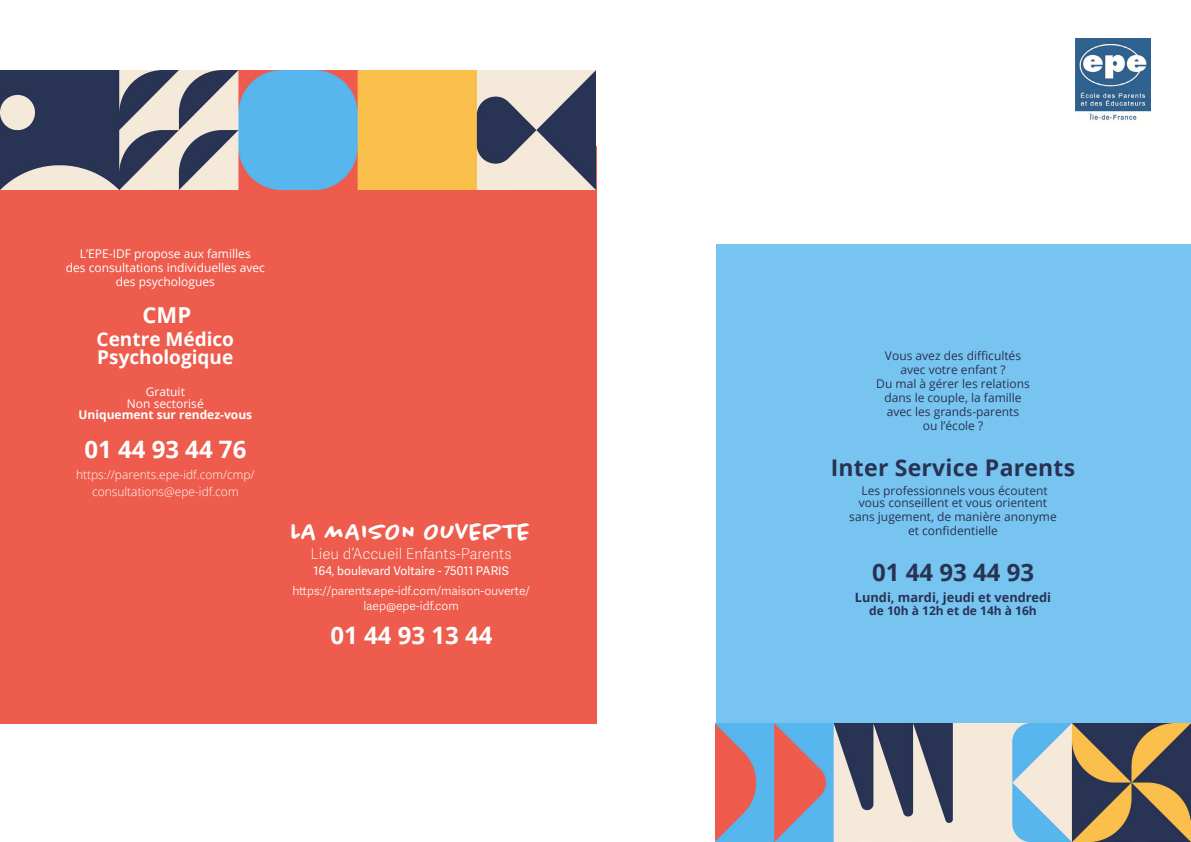
<style>
.page{position:relative;width:1191px;height:842px;background:#fff}
.page>*{position:absolute;margin:0;border:0;box-sizing:border-box;transform-origin:0 0}
.t1{font:500 26px "Chantal";color:#fff}
.t2{font:700 24px "Open Sans";color:#fff}
.t3{font:700 24px "Open Sans";color:#283353}
.t4{font:700 23px "Open Sans";letter-spacing:.01em;color:#283353}
.t5{font:700 22px "Open Sans";color:#fff}
.t6{font:700 19px/18px "Open Sans";color:#fff}
.t7{font:100 15px "Adelle Sans";color:#fff}
.t8{font:700 12.8px "Open Sans";color:#283353}
.t9{font:12px/14px "Open Sans";color:#283353;text-align:center}
.t10{font:12px/14px "Open Sans";color:#fff;text-align:center}
.t11{font:300 12px/14.4px "Adelle Sans";color:#fff;text-align:center}
.t12{font:300 12px/16.1px "Open Sans";color:#fff;text-align:center}
.t13{font:12px "Adelle Sans";color:#fff}
.t14{font:700 12px "Open Sans";color:#fff}
.t15{font:700 12px "Open Sans";color:#283353}
</style>
<div class="page">
<div style="left:0;top:147px;width:596px;height:576px;background:#ee5c4d"></div>
<img style="left:1px;top:71px;width:594px;height:119px">
<div style="left:716px;top:244px;width:475px;height:480px;background:#78c4f1"></div>
<img style="left:1075px;top:38px;width:75px;height:82px">
<img style="left:715px;top:723px;width:475px;height:119px">
<p class="t10" style="left:66px;top:246px;width:201px">L’EPE-IDF propose aux familles<br>des consultations individuelles avec des psychologues</p>
<h3 class="t5" style="left:143px;top:299px;width:50px">CMP</h3>
<h3 class="t6" style="left:97px;top:330px;width:139px">Centre Médico<br>Psychologique</h3>
<p class="t10" style="left:127px;top:386px;width:78px;line-height:11.5px">Gratuit<br>Non sectorisé</p>
<p class="t14" style="left:78px;top:406px;width:175px">Uniquement sur rendez-vous</p>
<h2 class="t2" style="left:84px;top:432px;width:164px">01 44 93 44 76</h2>
<p class="t12" style="left:76px;top:467px;width:180px">https://parents.epe-idf.com/cmp/ consultations@epe-idf.com</p>
<h1 class="t1" style="left:291px;top:516px;width:241px">LA MAISON OUVERTE</h1>
<p class="t7" style="left:311px;top:545px;width:202px">Lieu d’Accueil Enfants-Parents</p>
<p class="t13" style="left:313px;top:564px;width:197px">164, boulevard Voltaire - 75011 PARIS</p>
<p class="t11" style="left:292px;top:583px;width:239px">https://parents.epe-idf.com/maison-ouverte/ laep@epe-idf.com</p>
<h2 class="t2" style="left:330px;top:618px;width:164px">01 44 93 13 44</h2>
<p class="t9" style="left:876px;top:348px;width:155px">Vous avez des difficultés avec votre enfant ?<br>Du mal à gérer les relations dans le couple, la famille avec les grands-parents<br>ou l’école ?</p>
<h3 class="t4" style="left:830px;top:451px;width:246px">Inter Service Parents</h3>
<p class="t9" style="left:859px;top:484px;width:190px;line-height:12.7px;text-align:left">Les professionnels vous écoutent vous conseillent et vous orientent</p>
<p class="t9" style="left:849px;top:510px;width:209px">sans jugement, de manière anonyme et confidentielle</p>
<h2 class="t3" style="left:872px;top:555px;width:163px">01 44 93 44 93</h2>
<p class="t8" style="left:855px;top:588px;width:198px">Lundi, mardi, jeudi et vendredi</p>
<p class="t15" style="left:869px;top:602px;width:169px">de 10h à 12h et de 14h à 16h</p>
</div>
